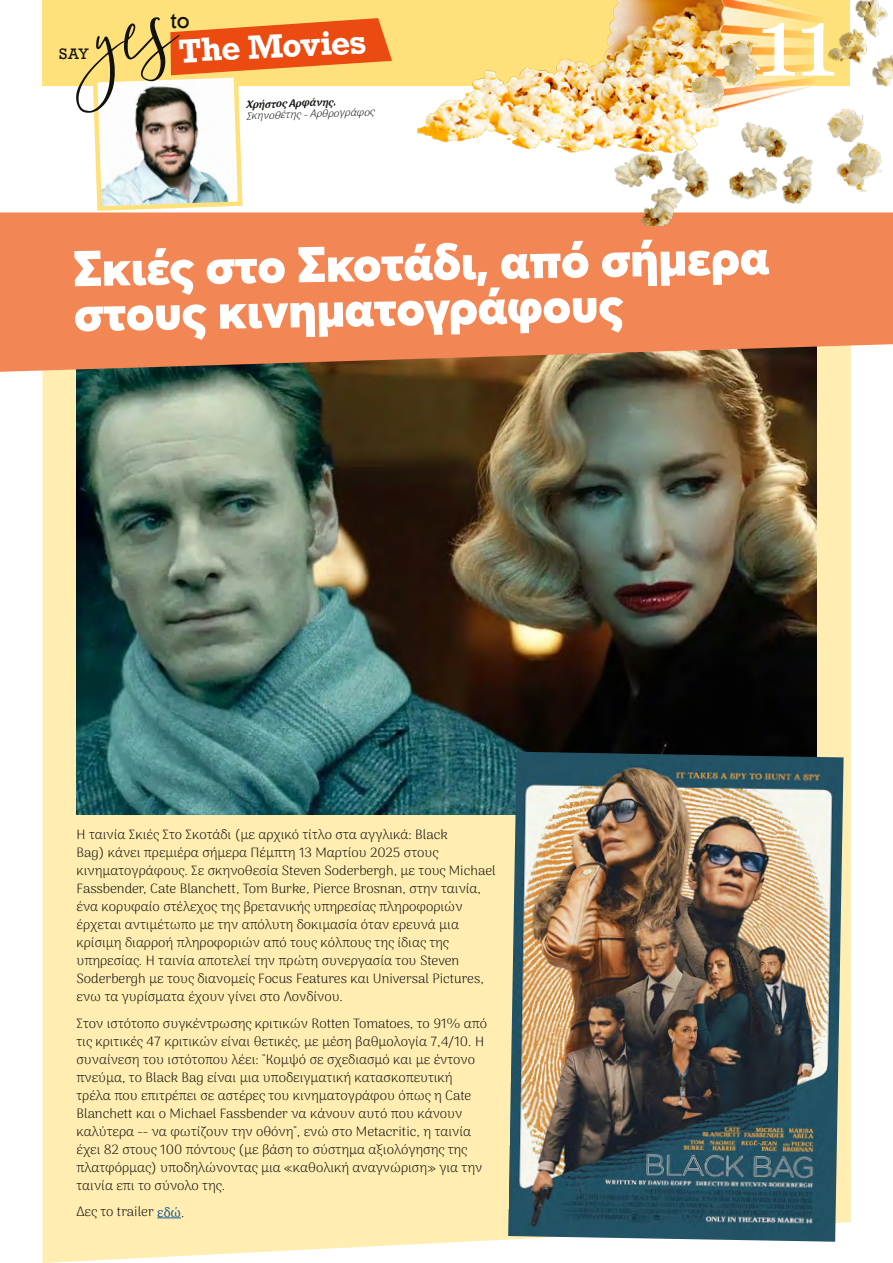
<style>
.page{position:relative;width:893px;height:1263px;background:#fff}
.page>*{position:absolute;margin:0;border:0;box-sizing:border-box;transform-origin:0 0}
.t1{font:97.5px "Georgia";color:#fff}
.t2{font:900 49.5px/45px "Averta";color:#fff}
.t3{font:700 31.5px "Rockwell";color:#fff}
.t4{font:21px "Rockwell";color:#12120d}
.t5{font:14.25px "Rockwell";color:#12120d}
.t6{font:100 13.5px/18px "Arima";color:#12120d}
.t7{font:italic 100 10.5px/11.2px "Arima";color:#12120d}
.s1{color:#1b5899}
</style>
<div class="page">
<div style="left:43px;top:372px;width:808px;height:891px;background:#ffedb1"></div>
<img style="left:77px;top:372px;width:739px;height:442px">
<div style="left:43px;top:0;width:807px;height:85px;background:#ffe17b"></div>
<img style="left:417px;top:9px;width:197px;height:144px">
<svg style="left:157px;top:1217px;width:24px;height:1px"></svg>
<svg style="left:76px;top:17px;width:316px;height:194px"></svg>
<svg style="left:0;top:212px;width:893px;height:160px;background:#e78454"></svg>
<img style="left:614px;top:0;width:279px;height:225px">
<img style="left:508px;top:752px;width:336px;height:490px">
<p class="t5" style="left:59px;top:45px;width:32px">SAY</p>
<h3 class="t4" style="left:170px;top:7px;width:21px">to</h3>
<h3 class="t3" style="left:178px;top:31px;width:189px;rotate:-3deg">The Movies</h3>
<p class="t7" style="left:245px;top:99px;width:129px;rotate:-2deg">Χρήστος Αρφάνης,<br>Σκηνοθέτης - Αρθρογράφος</p>
<h1 class="t1" style="left:756px;top:-29px;width:83px">11</h1>
<h2 class="t2" style="left:73px;top:245px;width:698px;rotate:-1deg">Σκιές στο Σκοτάδι, από σήμερα στους κινηματογράφους</h2>
<p class="t6" style="left:77px;top:826px;width:421px">Η ταινία Σκιές Στο Σκοτάδι (με αρχικό τίτλο στα αγγλικά: Black<br>Bag) κάνει πρεμιέρα σήμερα Πέμπτη 13 Μαρτίου 2025 στους κινηματογράφους. Σε σκηνοθεσία Steven Soderbergh, με τους Michael Fassbender, Cate Blanchett, Tom Burke, Pierce Brosnan, στην ταινία, ένα κορυφαίο στέλεχος της βρετανικής υπηρεσίας πληροφοριών έρχεται αντιμέτωπο με την απόλυτη δοκιμασία όταν ερευνά μια κρίσιμη διαρροή πληροφοριών από τους κόλπους της ίδιας της υπηρεσίας. Η ταινία αποτελεί την πρώτη συνεργασία του Steven Soderbergh με τους διανομείς Focus Features και Universal Pictures, ενω τα γυρίσματα έχουν γίνει στο Λονδίνου.</p>
<p class="t6" style="left:77px;top:1014px;width:412px">Στον ιστότοπο συγκέντρωσης κριτικών Rotten Tomatoes, το 91% από τις κριτικές 47 κριτικών είναι θετικές, με μέση βαθμολογία 7,4/10. Η συναίνεση του ιστότοπου λέει: "Κομψό σε σχεδιασμό και με έντονο πνεύμα, το Black Bag είναι μια υποδειγματική κατασκοπευτική τρέλα που επιτρέπει σε αστέρες του κινηματογράφου όπως η Cate Blanchett και ο Michael Fassbender να κάνουν αυτό που κάνουν καλύτερα -- να φωτίζουν την οθόνη", ενώ στο Metacritic, η ταινία έχει 82 στους 100 πόντους (με βάση το σύστημα αξιολόγησης της πλατφόρμας) υποδηλώνοντας μια «καθολική αναγνώριση» για την ταινία επι το σύνολο της.</p>
<p class="t6" style="left:77px;top:1203px;width:110px">Δες το trailer <span class="s1">εδώ</span>.</p>
</div>
